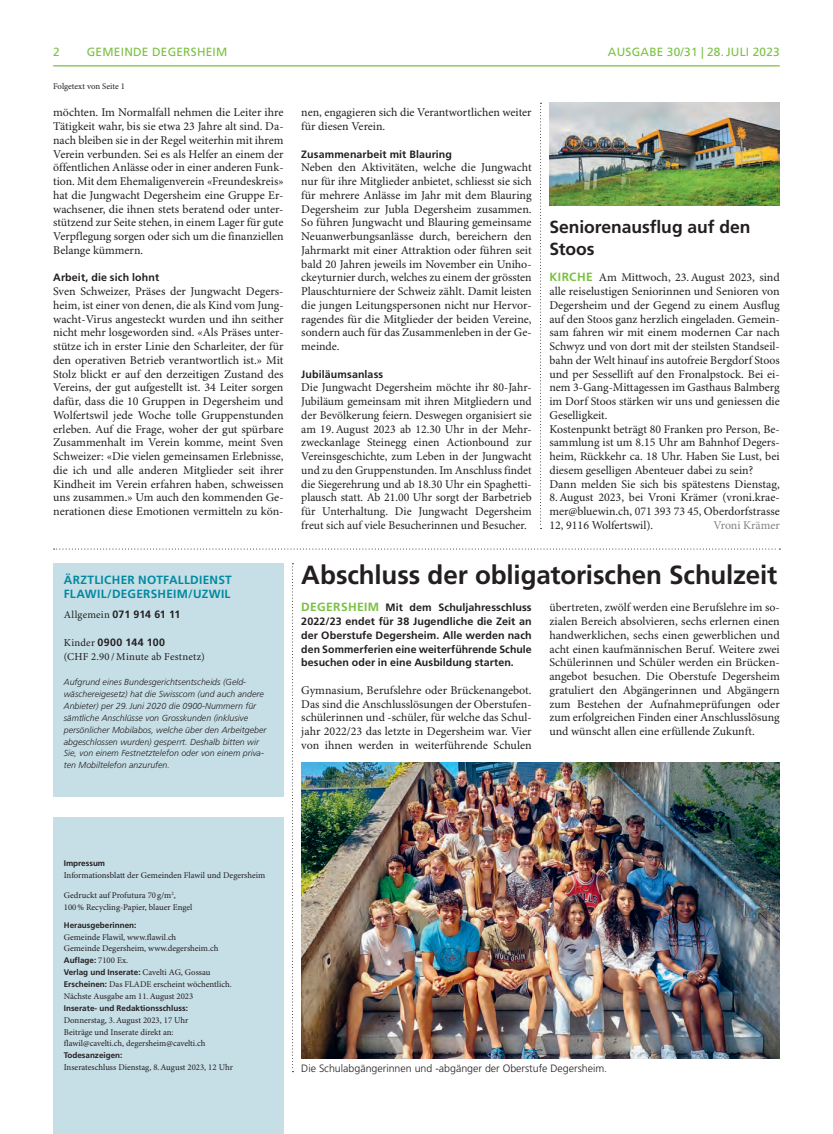
<style>
.page{position:relative;width:833px;height:1134px;background:#fff}
.page>*{position:absolute;margin:0;border:0;box-sizing:border-box;transform-origin:0 0}
.t1{font:700 26.25px "Frutiger LT Std";letter-spacing:-.005em;color:#231f20}
.t2{font:700 17.5px/21.2px "Frutiger LT Std";letter-spacing:-.005em;color:#231f20}
.t3{font:11.88px/13.8px "Minion Pro";color:#231f20;text-align:justify}
.t4{font:700 11.88px/13.8px "Frutiger LT Std";letter-spacing:.025em;color:#0289a0}
.t5{font:11.88px "Frutiger LT Std";letter-spacing:.02em;color:#79c142}
.t6{font:11.88px "Minion Pro";letter-spacing:-.005em;color:#808285}
.t7{font:700 10.62px/13.8px "Frutiger LT Std";letter-spacing:.01em;color:#231f20;text-align:justify}
.t8{font:300 10.62px "Frutiger LT Std";color:#231f20}
.t9{font:10.62px "Minion Pro";letter-spacing:.025em;color:#231f20}
.t10{font:700 10.62px "Frutiger LT Std";letter-spacing:.04em;color:#231f20}
.t11{font:8.75px/11.9px "Minion Pro";color:#231f20}
.t12{font:italic 300 8.75px/11.9px "Frutiger LT Std";letter-spacing:.005em;color:#231f20}
.t13{font:700 8.12px/11.9px "Frutiger LT Std";color:#231f20}
.s1{font-family:"Minion Pro";font-weight:400}
.s2{font-size:11.88px;color:#79c142}
.s3{font-family:"Frutiger LT Std";font-weight:700;color:#79c142}
.s4{font-family:"Minion Pro";font-weight:400;font-size:8.75px}
.s5{font-family:"Frutiger LT Std";font-weight:700;font-size:8.12px}
</style>
<div class="page">
<hr style="left:53px;top:65px;width:727px;height:1px;background:#79c142">
<svg style="left:292px;top:563px;width:1px;height:509px"></svg>
<svg style="left:54px;top:548px;width:726px;height:1px"></svg>
<svg style="left:540px;top:103px;width:1px;height:426px"></svg>
<div style="left:53px;top:818px;width:230px;height:316px;background:#c6dee6"></div>
<div style="left:53px;top:563px;width:230px;height:234px;background:#c6dee6"></div>
<img style="left:301px;top:763px;width:479px;height:295px">
<img style="left:549px;top:103px;width:231px;height:103px">
<p class="t5" style="left:53px;top:45px;width:8px">2</p>
<p class="t5" style="left:87px;top:45px;width:142px">GEMEINDE DEGERSHEIM</p>
<p class="t5" style="left:608px;top:45px;width:18px">AUSGABE</p>
<p class="t5" style="left:667px;top:45px;width:71px">30/31 | 28.JULI</p>
<p class="t5" style="left:752px;top:45px;width:29px">2023</p>
<p class="t11" style="left:53px;top:80px;width:73px">Folgetext von Seite 1</p>
<p class="t3" style="left:53px;top:106px;width:232px">möchten. Im Normalfall nehmen die Leiter ihre Tätigkeit wahr, bis sie etwa 23 Jahre alt sind. Da&shy;nach bleiben sie in der Regel weiterhin mit ihrem Verein verbunden. Sei es als Helfer an einem der öffentlichen Anlässe oder in einer anderen Funk&shy;tion. Mit dem Ehemaligenverein «Freundeskreis» hat die Jungwacht Degersheim eine Gruppe Er&shy;wachsener, die ihnen stets beratend oder unter&shy;stützend zur Seite stehen, in einem Lager für gute Verpflegung sorgen oder sich um die finanziellen Belange kümmern.</p>
<p class="t7" style="left:53px;top:271px;width:107px">Arbeit, die sich lohnt</p>
<p class="t3" style="left:53px;top:285px;width:232px">Sven Schweizer, Präses der Jungwacht Degers&shy;heim, ist einer von denen, die als Kind vom Jung&shy;wacht-Virus angesteckt wurden und ihn seither nicht mehr losgeworden sind. «Als Präses unter&shy;stütze ich in erster Linie den Scharleiter, der für den operativen Betrieb verantwortlich ist.» Mit Stolz blickt er auf den derzeitigen Zustand des Vereins, der gut aufgestellt ist. 34 Leiter sorgen dafür, dass die 10 Gruppen in Degersheim und Wolfertswil jede Woche tolle Gruppenstunden erleben. Auf die Frage, woher der gut spürbare Zusammenhalt im Verein komme, meint Sven Schweizer: «Die vielen gemeinsamen Erlebnisse, die ich und alle anderen Mitglieder seit ihrer Kindheit im Verein erfahren haben, schweissen uns zusammen.» Um auch den kommenden Ge&shy;nerationen diese Emotionen vermitteln zu kön-</p>
<p class="t4" style="left:64px;top:573px;width:170px">ÄRZTLICHER NOTFALLDIENST<br>FLAWIL/DEGERSHEIM/UZWIL</p>
<p class="t7" style="left:64px;top:608px;width:118px"><span class="s1">Allgemein</span> 071 914 61 11</p>
<p class="t10" style="left:64px;top:636px;width:103px"><span class="s1">Kinder</span> 0900 144 100</p>
<p class="t9" style="left:64px;top:650px;width:142px">(CHF 2.90 /Minute ab Festnetz)</p>
<p class="t12" style="left:64px;top:676px;width:204px">Aufgrund eines Bundesgerichtsentscheids (Geld&shy;wäschereigesetz) hat die Swisscom (und auch andere Anbieter) per 29.Juni 2020 die 0900-Nummern für sämtliche Anschlüsse von Grosskunden (inklusive persönlicher Mobilabos, welche über den Arbeitgeber abgeschlossen wurden) gesperrt. Deshalb bitten wir Sie, von einem Festnetztelefon oder von einem priva&shy;ten Mobiltelefon anzurufen.</p>
<p class="t3" style="left:301px;top:106px;width:232px">nen, engagieren sich die Verantwortlichen weiter für diesen Verein.</p>
<p class="t7" style="left:301px;top:147px;width:152px">Zusammenarbeit mit Blauring</p>
<p class="t3" style="left:301px;top:161px;width:232px">Neben den Aktivitäten, welche die Jungwacht nur für ihre Mitglieder anbietet, schliesst sie sich für mehrere Anlässe im Jahr mit dem Blauring Degersheim zur Jubla Degersheim zusammen.<br>So führen Jungwacht und Blauring gemeinsame Neuanwerbungsanlässe durch, bereichern den Jahrmarkt mit einer Attraktion oder führen seit bald 20 Jahren jeweils im November ein Uniho&shy;ckeyturnier durch, welches zu einem der grössten Plauschturniere der Schweiz zählt. Damit leisten die jungen Leitungspersonen nicht nur Hervor&shy;ragendes für die Mitglieder der beiden Vereine, sondern auch für das Zusammenleben in der Ge&shy;meinde.</p>
<p class="t7" style="left:301px;top:367px;width:84px">Jubiläumsanlass</p>
<p class="t3" style="left:301px;top:381px;width:232px">Die Jungwacht Degersheim möchte ihr 80-Jahr-Jubiläum gemeinsam mit ihren Mitgliedern und der Bevölkerung feiern. Deswegen organisiert sie am 19.August 2023 ab 12.30 Uhr in der Mehr&shy;zweckanlage Steinegg einen Actionbound zur Vereinsgeschichte, zum Leben in der Jungwacht und zu den Gruppenstunden. Im Anschluss findet die Siegerehrung und ab 18.30 Uhr ein Spaghetti&shy;plausch statt. Ab 21.00 Uhr sorgt der Barbetrieb für Unterhaltung. Die Jungwacht Degersheim freut sich auf viele Besucherinnen und Besucher.</p>
<h1 class="t1" style="left:301px;top:559px;width:477px">Abschluss der obligatorischen Schulzeit</h1>
<p class="t7" style="left:301px;top:601px;width:232px"><span class="s2">DEGERSHEIM</span> Mit dem Schuljahresschluss 2022/23 endet für 38 Jugendliche die Zeit an der Oberstufe Degersheim. Alle werden nach den Sommerferien eine weiterführende Schule besuchen oder in eine Ausbildung starten.</p>
<p class="t3" style="left:301px;top:684px;width:232px">Gymnasium, Berufslehre oder Brückenangebot.<br>Das sind die Anschlusslösungen der Oberstufen&shy;schülerinnen und -schüler, für welche das Schul&shy;jahr 2022/23 das letzte in Degersheim war. Vier von ihnen werden in weiterführende Schulen</p>
<h2 class="t2" style="left:549px;top:217px;width:202px">Seniorenausflug auf den<br>Stoos</h2>
<p class="t3" style="left:549px;top:271px;width:232px;text-align:left"><span class="s3">KIRCHE</span> Am Mittwoch, 23.August 2023, sind alle reiselustigen Seniorinnen und Senioren von Degersheim und der Gegend zu einem Ausflug auf den Stoos ganz herzlich eingeladen. Gemein&shy;sam fahren wir mit einem modernen Car nach Schwyz und von dort mit der steilsten Standseil&shy;bahn der Welt hinauf ins autofreie Bergdorf Stoos und per Sessellift auf den Fronalpstock. Bei ei&shy;nem 3-Gang-Mittagessen im Gasthaus Balmberg im Dorf Stoos stärken wir uns und geniessen die Geselligkeit.<br>Kostenpunkt beträgt 80 Franken pro Person, Be&shy;sammlung ist um 8.15 Uhr am Bahnhof Degers&shy;heim, Rückkehr ca. 18 Uhr. Haben Sie Lust, bei diesem geselligen Abenteuer dabei zu sein?<br>Dann melden Sie sich bis spätestens Dienstag, 8.August 2023, bei Vroni Krämer (vroni.krae&shy;mer@bluewin.ch, 071 393 73 45, Oberdorfstrasse 12, 9116 Wolfertswil).</p>
<p class="t6" style="left:713px;top:518px;width:68px">Vroni Krämer</p>
<p class="t3" style="left:549px;top:601px;width:232px">übertreten, zwölf werden eine Berufslehre im so&shy;zialen Bereich absolvieren, sechs erlernen einen handwerklichen, sechs einen gewerblichen und acht einen kaufmännischen Beruf. Weitere zwei Schülerinnen und Schüler werden ein Brücken&shy;angebot besuchen. Die Oberstufe Degersheim gratuliert den Abgängerinnen und Abgängern zum Bestehen der Aufnahmeprüfungen oder zum erfolgreichen Finden einer Anschlusslösung und wünscht allen eine erfüllende Zukunft.</p>
<p class="t13" style="left:64px;top:857px;width:43px">Impressum</p>
<p class="t11" style="left:64px;top:869px;width:203px">Informationsblatt der Gemeinden Flawil und Degersheim</p>
<p class="t11" style="left:64px;top:890px;width:130px">Gedruckt auf Profutura 70 g/m<sup>2</sup>,<br>100% Recycling-Papier, blauer Engel</p>
<p class="t13" style="left:64px;top:919px;width:74px">Herausgeberinnen:</p>
<p class="t11" style="left:64px;top:931px;width:156px">Gemeinde Flawil, www.flawil.ch<br>Gemeinde Degersheim, www.degersheim.ch</p>
<p class="t13" style="left:64px;top:954px;width:148px">Auflage: <span class="s4">7100 Ex.<br></span>Verlag und Inserate: <span class="s4">Cavelti AG, Gossau</span></p>
<p class="t11" style="left:64px;top:979px;width:169px"><span class="s5">Erscheinen:</span> Das FLADE erscheint wöchentlich.<br>Nächste Ausgabe am 11.August 2023</p>
<p class="t13" style="left:64px;top:1002px;width:126px">Inserate- und Redaktionsschluss:</p>
<p class="t11" style="left:64px;top:1014px;width:143px">Donnerstag, 3.August 2023, 17 Uhr<br>Beiträge und Inserate direkt an: flawil@cavelti.ch, degersheim@cavelti.ch</p>
<p class="t13" style="left:64px;top:1049px;width:60px">Todesanzeigen:</p>
<p class="t11" style="left:64px;top:1062px;width:171px">Inserateschluss Dienstag, 8.August 2023, 12 Uhr</p>
<p class="t8" style="left:301px;top:1062px;width:307px">Die Schulabgängerinnen und -abgänger der Oberstufe Degersheim.</p>
</div>
